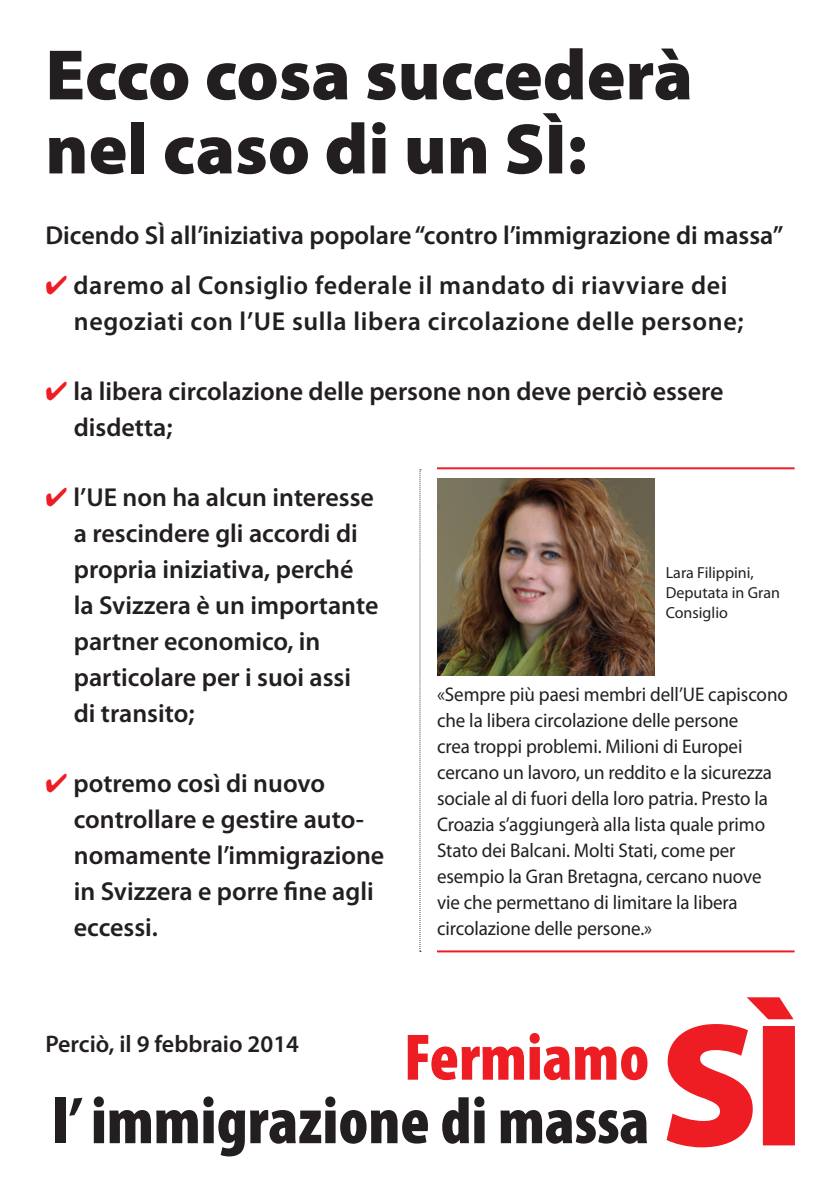
<style>
.page{position:relative;width:840px;height:1191px;background:#fff}
.page>*{position:absolute;margin:0;border:0;box-sizing:border-box;transform-origin:0 0}
.t1{font:900 177.2px "Myriad Pro";color:#ee1d23}
.t2{font:900 72px/74px "Myriad Pro";color:#231f20}
.t3{font:900 condensed 66.4px "Myriad Pro";color:#231f20}
.t4{font:900 condensed 66.4px "Myriad Pro";color:#ee1d23}
.t5{font:600 26px/36px "Myriad Pro";color:#231f20}
.t6{font:600 26px/36px "Myriad Pro";letter-spacing:.025em;color:#231f20}
.t7{font:600 24px "Myriad Pro";color:#231f20}
.t8{font:19.8px/26px "Myriad Pro";letter-spacing:-.005em;color:#231f20;scale:.96 1}
.t9{font:16px/20px "Myriad Pro";color:#231f20}
.s1{color:#ee1d23}
</style>
<div class="page">
<img style="left:437px;top:478px;width:217px;height:197px">
<hr style="left:437px;top:467px;width:357px;height:2px;background:#ee1d23">
<hr style="left:437px;top:950px;width:357px;height:2px;background:#ee1d23">
<svg style="left:419px;top:469px;width:1px;height:483px"></svg>
<h2 class="t2" style="left:45px;top:35px;width:648px">Ecco cosa succederà nel caso di un SÌ:</h2>
<p class="t5" style="left:45px;top:216px;width:739px">Dicendo SÌ all’iniziativa popolare “contro l’immigrazione di massa”</p>
<p class="t6" style="left:74px;top:266px;width:671px;text-indent:-28px"><span class="s1">✔</span> daremo al Consiglio federale il mandato di riavviare dei negoziati con l’UE sulla libera circolazione delle persone;</p>
<p class="t5" style="left:74px;top:372px;width:651px;text-indent:-28px"><span class="s1">✔</span> la libera circolazione delle persone non deve perciò essere disdetta;</p>
<p class="t5" style="left:74px;top:478px;width:306px;text-indent:-28px"><span class="s1">✔</span> l’UE non ha alcun interesse a rescindere gli accordi di propria iniziativa, perché la Svizzera è un importante partner economico, in particolare per i suoi assi di transito;</p>
<p class="t5" style="left:74px;top:765px;width:312px;text-indent:-28px"><span class="s1">✔</span> potremo così di nuovo controllare e gestire auto&shy;nomamente l’immigrazione in Svizzera e porre fine agli eccessi.</p>
<p class="t9" style="left:665px;top:563px;width:116px">Lara Filippini,<br>Deputata in Gran<br>Consiglio</p>
<p class="t8" style="left:437px;top:680px;width:367px">«Sempre più paesi membri dell’UE capiscono che la libera circolazione delle persone<br>crea troppi problemi. Milioni di Europei cercano un lavoro, un reddito e la sicurezza sociale al di fuori della loro patria. Presto la Croazia s’aggiungerà alla lista quale primo Stato dei Balcani. Molti Stati, come per esempio la Gran Bretagna, cercano nuove vie che permettano di limitare la libera circolazione delle persone.»</p>
<h3 class="t4" style="left:404px;top:1015px;width:247px">Fermiamo</h3>
<h3 class="t3" style="left:53px;top:1078px;width:597px">l’ immigrazione di massa</h3>
<p class="t7" style="left:45px;top:1029px;width:255px">Perciò, il 9 febbraio 2014</p>
<h1 class="t1" style="left:659px;top:967px;width:148px">SÌ</h1>
</div>
